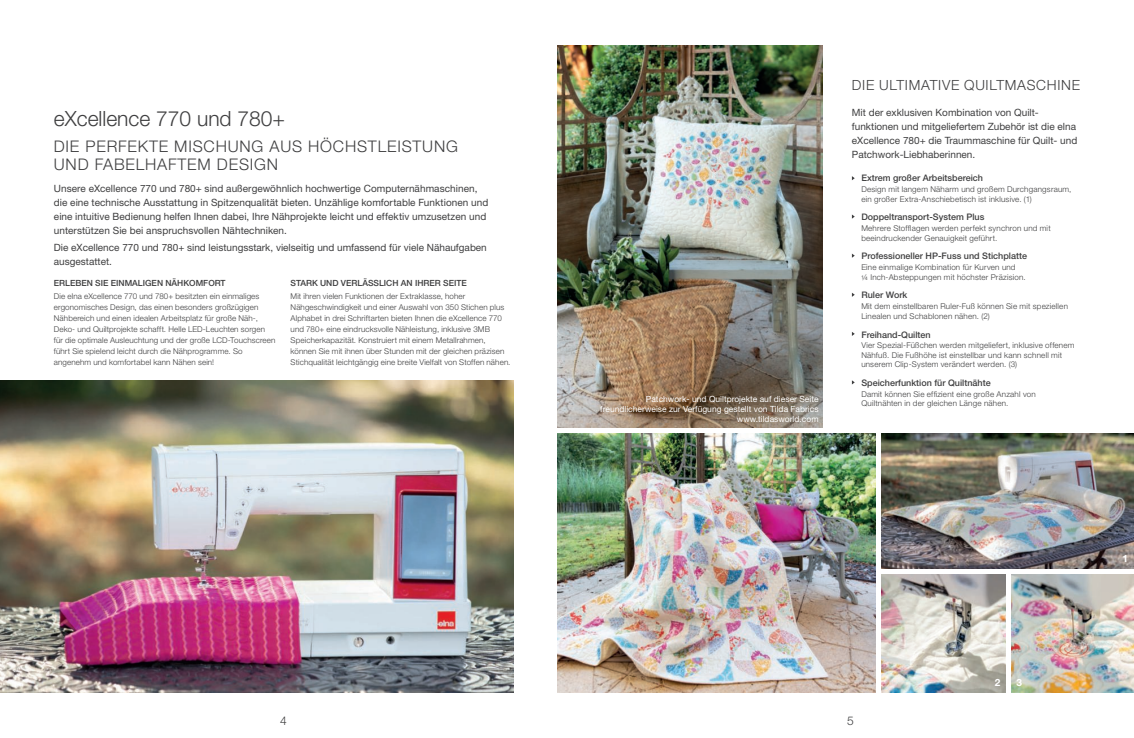
<style>
.page{position:relative;width:1134px;height:738px;background:#fff}
.page>*{position:absolute;margin:0;border:0;box-sizing:border-box;transform-origin:0 0}
.t1{font:300 21px "Helvetica Neue LT Std";color:#3e3e3f}
.t2{font:300 16px/18px "Helvetica Neue LT Std";letter-spacing:.05em;color:#3e3e3f}
.t3{font:300 14px "Helvetica Neue LT Std";letter-spacing:.05em;color:#3e3e3f}
.t4{font:300 12px "Helvetica Neue LT Std";color:#3e3e3f}
.t5{font:10px/14px "Helvetica Neue LT Std";color:#3e3e3f}
.t6{font:700 10px "Helvetica Neue LT Std";color:#fff}
.t7{font:500 9px "Helvetica Neue LT Std";color:#3e3e3f}
.t8{font:8.5px/10.2px "Helvetica Neue LT Std";color:#fff;text-align:right}
.t9{font:500 8.5px "Helvetica Neue LT Std";color:#3e3e3f}
.t10{font:300 8px/11px "Helvetica Neue LT Std";letter-spacing:.02em;color:#3e3e3f}
</style>
<div class="page">
<img style="left:0;top:380px;width:513px;height:312px">
<img style="left:558px;top:45px;width:265px;height:382px">
<img style="left:558px;top:433px;width:318px;height:258px">
<img style="left:881px;top:433px;width:253px;height:135px">
<img style="left:881px;top:574px;width:124px;height:117px">
<img style="left:1011px;top:574px;width:123px;height:117px">
<h1 class="t1" style="left:54px;top:107px;width:233px">eXcellence 770 und 780+</h1>
<h2 class="t2" style="left:54px;top:137px;width:406px">DIE PERFEKTE MISCHUNG AUS HÖCHSTLEISTUNG<br>UND FABELHAFTEM DESIGN</h2>
<p class="t5" style="left:54px;top:182px;width:436px">Unsere eXcellence 770 und 780+ sind außergewöhnlich hochwertige Computernähmaschinen, die eine technische Ausstattung in Spitzenqualität bieten. Unzählige komfortable Funktionen und eine intuitive Bedienung helfen Ihnen dabei, Ihre Nähprojekte leicht und effektiv umzusetzen und unterstützen Sie bei anspruchsvollen Nähtechniken.</p>
<p class="t5" style="left:54px;top:241px;width:434px">Die eXcellence 770 und 780+ sind leistungsstark, vielseitig und umfassend für viele Nähaufgaben ausgestattet.</p>
<p class="t9" style="left:54px;top:278px;width:173px">ERLEBEN SIE EINMALIGEN NÄHKOMFORT</p>
<p class="t10" style="left:54px;top:291px;width:223px">Die elna eXcellence 770 und 780+ besitzten ein einmaliges ergonomisches Design, das einen besonders großzügigen Nähbereich und einen idealen Arbeitsplatz für große Näh-, Deko- und Quiltprojekte schafft. Helle LED-Leuchten sorgen für die optimale Ausleuchtung und der große LCD-Touchscreen führt Sie spielend leicht durch die Nähprogramme. So angenehm und komfortabel kann Nähen sein!</p>
<p class="t9" style="left:291px;top:278px;width:178px">STARK UND VERLÄSSLICH AN IHRER SEITE</p>
<p class="t10" style="left:291px;top:291px;width:221px">Mit ihren vielen Funktionen der Extraklasse, hoher Nähgeschwindigkeit und einer Auswahl von 350 Stichen plus Alphabet in drei Schriftarten bieten Ihnen die eXcellence 770 und 780+ eine eindrucksvolle Nähleistung, inklusive 3MB Speicherkapazität. Konstruiert mit einem Metallrahmen, können Sie mit ihnen über Stunden mit der gleichen präzisen Stichqualität leichtgängig eine breite Vielfalt von Stoffen nähen.</p>
<p class="t8" style="left:600px;top:394px;width:220px">Patchwork- und Quiltprojekte auf dieser Seite freundlicherweise zur Verfügung gestellt von Tilda Fabrics www.tildasworld.com</p>
<h3 class="t3" style="left:852px;top:77px;width:230px">DIE ULTIMATIVE QUILTMASCHINE</h3>
<p class="t5" style="left:852px;top:107px;width:227px">Mit der exklusiven Kombination von Quilt&shy;funktionen und mitgeliefertem Zubehör ist die elna eXcellence 780+ die Traummaschine für Quilt- und Patchwork-Liebhaberinnen.</p>
<p class="t7" style="left:861px;top:173px;width:123px">Extrem großer Arbeitsbereich</p>
<p class="t10" style="left:861px;top:184px;width:212px;line-height:9.6px">Design mit langem Näharm und großem Durchgangsraum, ein großer Extra-Anschiebetisch ist inklusive. (1)</p>
<p class="t7" style="left:861px;top:212px;width:125px">Doppeltransport-System Plus</p>
<p class="t10" style="left:861px;top:223px;width:191px;line-height:9.6px">Mehrere Stofflagen werden perfekt synchron und mit beeindruckender Genauigkeit geführt.</p>
<p class="t7" style="left:861px;top:251px;width:167px">Professioneller HP-Fuss und Stichplatte</p>
<p class="t10" style="left:861px;top:262px;width:166px;line-height:9.6px">Eine einmalige Kombination für Kurven und<br>¼ Inch-Absteppungen mit höchster Präzision.</p>
<p class="t7" style="left:861px;top:290px;width:48px">Ruler Work</p>
<p class="t10" style="left:861px;top:301px;width:208px;line-height:9.6px">Mit dem einstellbaren Ruler-Fuß können Sie mit speziellen<br>Linealen und Schablonen nähen. (2)</p>
<p class="t7" style="left:861px;top:329px;width:71px">Freihand-Quilten</p>
<p class="t10" style="left:861px;top:340px;width:215px;line-height:9.6px">Vier Spezial-Füßchen werden mitgeliefert, inklusive offenem<br>Nähfuß. Die Fußhöhe ist einstellbar und kann schnell mit unserem Clip-System verändert werden. (3)</p>
<p class="t7" style="left:861px;top:377px;width:131px">Speicherfunktion für Quiltnähte</p>
<p class="t10" style="left:861px;top:389px;width:176px;line-height:9.6px">Damit können Sie effizient eine große Anzahl von<br>Quiltnähten in der gleichen Länge nähen.</p>
<h3 class="t4" style="left:280px;top:713px;width:8px">4</h3>
<h3 class="t4" style="left:847px;top:713px;width:8px">5</h3>
<p class="t6" style="left:995px;top:676px;width:7px">2</p>
<p class="t6" style="left:1016px;top:676px;width:7px">3</p>
<p class="t6" style="left:1122px;top:552px;width:7px">1</p>
</div>
